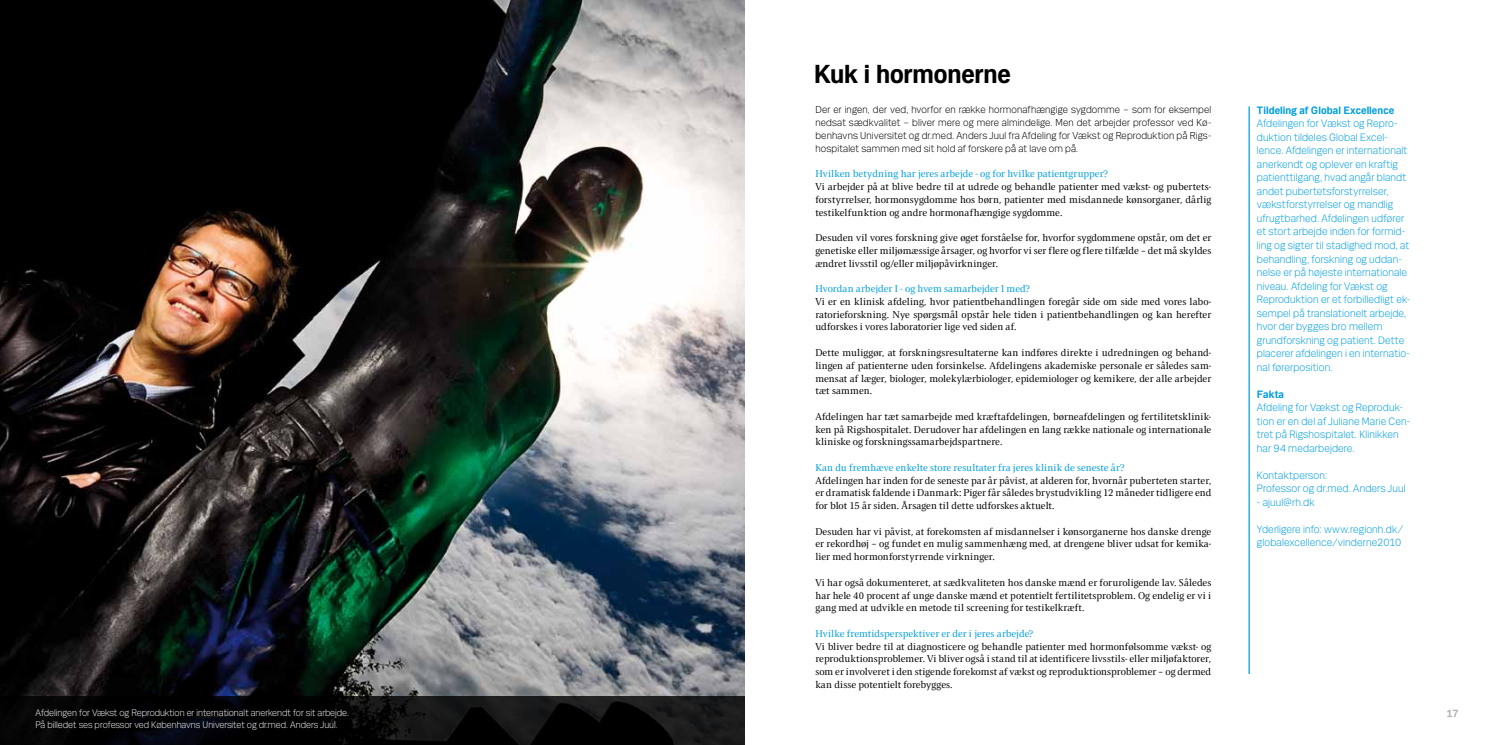
<style>
.page{position:relative;width:1489px;height:745px;background:#fff}
.page>*{position:absolute;margin:0;border:0;box-sizing:border-box;transform-origin:0 0}
.t1{font:700 27.5px "Mari";letter-spacing:-.005em;color:#000}
.t2{font:300 11.25px/13.5px "Mari";letter-spacing:.01em;color:#009ee0}
.t3{font:700 11.25px "Mari";letter-spacing:.01em;color:#009ee0}
.t4{font:700 11.25px "Mari";color:#b1b3b4}
.t5{font:10.62px/12.8px "Press Serif Pro";letter-spacing:.005em;color:#000;text-align:justify}
.t6{font:300 10.62px/12.8px "Mari";letter-spacing:.015em;color:#000;text-align:justify}
.t7{font:10.62px "Press Serif Pro";letter-spacing:.005em;color:#009ee0}
.t8{font:300 10px/12px "Mari";color:#eceded}
</style>
<div class="page">
<img style="left:0;top:0;width:744px;height:695px">
<hr style="left:1248px;top:106px;width:1px;height:567px;background:#009ee0">
<svg style="left:0;top:695px;width:744px;height:49px;background:#0a0b0c"></svg>
<h1 class="t1" style="left:813px;top:57px;width:198px">Kuk i hormonerne</h1>
<p class="t6" style="left:815px;top:103px;width:397px">Der er ingen, der ved, hvorfor en række hormonafhængige sygdomme – som for eksempel nedsat sædkvalitet – bliver mere og mere almindelige. Men det arbejder professor ved Kø&shy;benhavns Universitet og dr.med. Anders Juul fra Afdeling for Vækst og Reproduktion på Rigs&shy;hospitalet sammen med sit hold af forskere på at lave om på.</p>
<p class="t7" style="left:815px;top:168px;width:294px">Hvilken betydning har jeres arbejde - og for hvilke patientgrupper?</p>
<p class="t5" style="left:815px;top:180px;width:397px">Vi arbejder på at blive bedre til at udrede og behandle patienter med vækst- og pubertets&shy;forstyrrelser, hormonsygdomme hos børn, patienter med misdannede kønsorganer, dårlig testikelfunktion og andre hormonafhængige sygdomme.</p>
<p class="t5" style="left:815px;top:231px;width:397px">Desuden vil vores forskning give øget forståelse for, hvorfor sygdommene opstår, om det er genetiske eller miljømæssige årsager, og hvorfor vi ser flere og flere tilfælde – det må skyldes ændret livsstil og/eller miljøpåvirkninger.</p>
<p class="t7" style="left:815px;top:283px;width:216px">Hvordan arbejder I - og hvem samarbejder I med?</p>
<p class="t5" style="left:815px;top:295px;width:397px">Vi er en klinisk afdeling, hvor patientbehandlingen foregår side om side med vores labo&shy;ratorieforskning. Nye spørgsmål opstår hele tiden i patientbehandlingen og kan herefter udforskes i vores laboratorier lige ved siden af.</p>
<p class="t5" style="left:815px;top:346px;width:397px">Dette muliggør, at forskningsresultaterne kan indføres direkte i udredningen og behand&shy;lingen af patienterne uden forsinkelse. Afdelingens akademiske personale er således sam&shy;mensat af læger, biologer, molekylærbiologer, epidemiologer og kemikere, der alle arbejder tæt sammen.</p>
<p class="t5" style="left:815px;top:410px;width:397px">Afdelingen har tæt samarbejde med kræftafdelingen, børneafdelingen og fertilitetsklinik&shy;ken på Rigshospitalet. Derudover har afdelingen en lang række nationale og internationale kliniske og forskningssamarbejdspartnere.</p>
<p class="t7" style="left:815px;top:461px;width:310px">Kan du fremhæve enkelte store resultater fra jeres klinik de seneste år?</p>
<p class="t5" style="left:815px;top:473px;width:397px">Afdelingen har inden for de seneste par år påvist, at alderen for, hvornår puberteten starter, er dramatisk faldende i Danmark: Piger får således brystudvikling 12 måneder tidligere end for blot 15 år siden. Årsagen til dette udforskes aktuelt.</p>
<p class="t5" style="left:815px;top:524px;width:397px">Desuden har vi påvist, at forekomsten af misdannelser i kønsorganerne hos danske drenge er rekordhøj – og fundet en mulig sammenhæng med, at drengene bliver udsat for kemika&shy;lier med hormonforstyrrende virkninger.</p>
<p class="t5" style="left:815px;top:575px;width:397px">Vi har også dokumenteret, at sædkvaliteten hos danske mænd er foruroligende lav. Således har hele 40 procent af unge danske mænd et potentielt fertilitetsproblem. Og endelig er vi i gang med at udvikle en metode til screening for testikelkræft.</p>
<p class="t7" style="left:815px;top:627px;width:219px">Hvilke fremtidsperspektiver er der i jeres arbejde?</p>
<p class="t5" style="left:815px;top:639px;width:397px">Vi bliver bedre til at diagnosticere og behandle patienter med hormonfølsomme vækst- og reproduktionsproblemer. Vi bliver også i stand til at identificere livsstils- eller miljøfaktorer, som er involveret i den stigende forekomst af vækst og reproduktionsproblemer – og dermed kan disse potentielt forebygges.</p>
<p class="t3" style="left:1256px;top:103px;width:139px">Tildeling af Global Excellence</p>
<p class="t2" style="left:1256px;top:116px;width:155px">Afdelingen for Vækst og Repro&shy;duktion tildeles Global Excel&shy;lence. Afdelingen er internationalt anerkendt og oplever en kraftig patienttilgang, hvad angår blandt andet pubertetsforstyrrelser, vækstforstyrrelser og mandlig ufrugtbarhed. Afdelingen udfører et stort arbejde inden for formid&shy;ling og sigter til stadighed mod, at behandling, forskning og uddan&shy;nelse er på højeste internationale niveau. Afdeling for Vækst og<br>Reproduktion er et forbilledligt ek&shy;sempel på translationelt arbejde, hvor der bygges bro mellem grundforskning og patient. Dette placerer afdelingen i en internatio&shy;nal førerposition.</p>
<p class="t3" style="left:1256px;top:387px;width:29px">Fakta</p>
<p class="t2" style="left:1256px;top:400px;width:155px">Afdeling for Vækst og Reproduk&shy;tion er en del af Juliane Marie Cen&shy;tret på Rigshospitalet. Klinikken har 94 medarbejdere.</p>
<p class="t2" style="left:1256px;top:467px;width:150px">Kontaktperson:<br>Professor og dr.med. Anders Juul</p>
<p class="t2" style="left:1256px;top:494px;width:59px">- ajuul@rh.dk</p>
<p class="t2" style="left:1256px;top:521px;width:148px">Yderligere info: www.regionh.dk/ globalexcellence/vinderne2010</p>
<p class="t8" style="left:35px;top:705px;width:315px">Afdelingen for Vækst og Reproduktion er internationalt anerkendt for sit arbejde.<br>På billedet ses professor ved Københavns Universitet og dr.med. Anders Juul.</p>
<p class="t4" style="left:35px;top:706px;width:14px">16</p>
<p class="t4" style="left:1446px;top:706px;width:14px">17</p>
</div>
